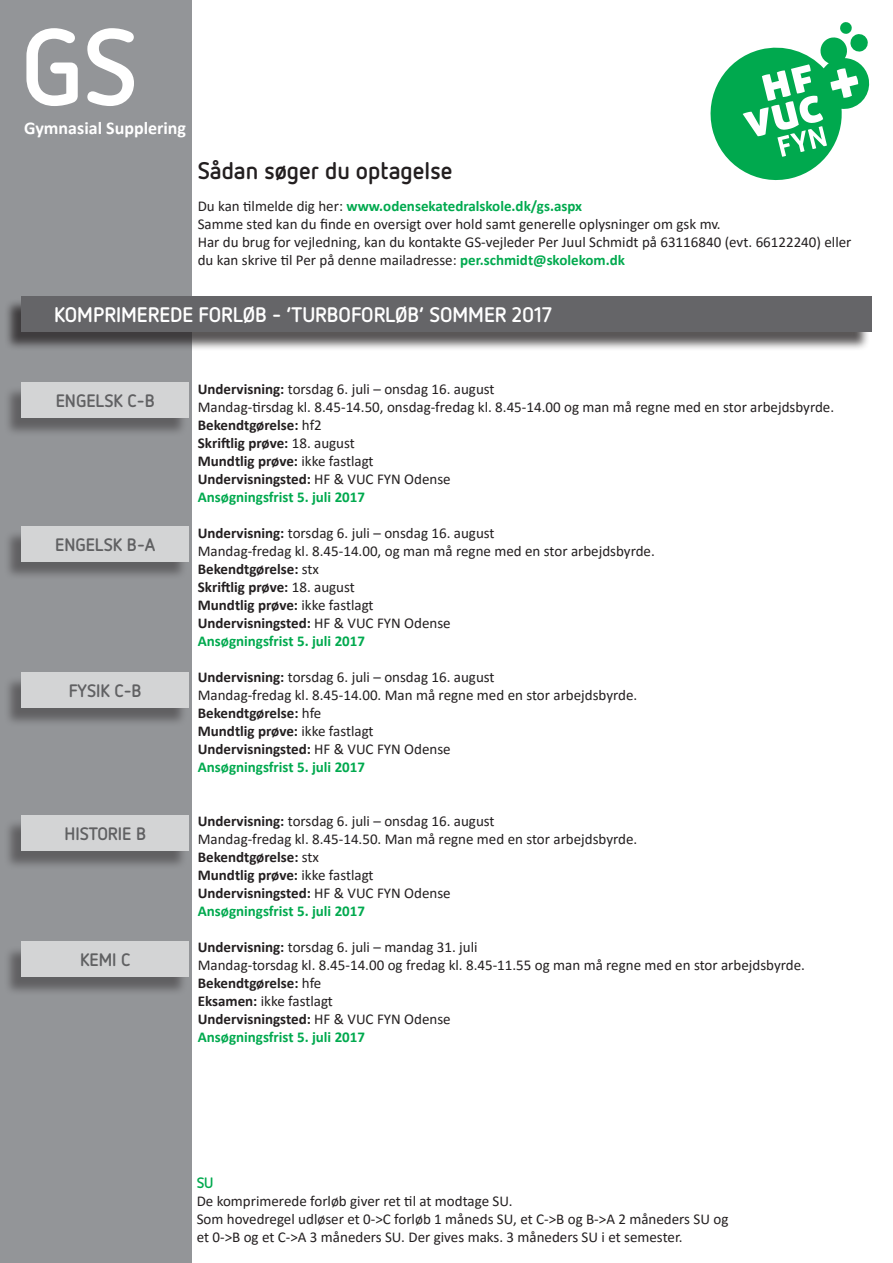
<style>
.page{position:relative;width:893px;height:1263px;background:#fff}
.page>*{position:absolute;margin:0;border:0;box-sizing:border-box;transform-origin:0 0}
.t1{font:700 108px "Netto OT";color:#fff}
.t2{font:700 24px "Netto OT";color:#231f20}
.t3{font:700 21px "Netto OT";color:#fff}
.t4{font:700 18px "Netto OT";color:#3e3e3f}
.t5{font:700 18px "Calibri";color:#fff}
.t6{font:15px/18px "Calibri";color:#231f20}
.t7{font:700 15px "Netto OT";color:#00a94e}
.s1{font-weight:700;color:#00a94e}
.s2{font-weight:700}
</style>
<div class="page">
<div style="left:0;top:0;width:191px;height:1263px;background:#939598"></div>
<div style="left:4px;top:298px;width:866px;height:53px;background:#231f20;opacity:.75"></div>
<div style="left:21px;top:296px;width:851px;height:35px;background:#656568"></div>
<svg style="left:710px;top:22px;width:160px;height:159px"></svg>
<div style="left:3px;top:386px;width:185px;height:51px;background:#231f20;opacity:.75"></div>
<div style="left:21px;top:383px;width:168px;height:35px;background:#d3d4d5"></div>
<div style="left:3px;top:529px;width:185px;height:52px;background:#231f20;opacity:.75"></div>
<div style="left:21px;top:526px;width:168px;height:35px;background:#d3d4d5"></div>
<div style="left:3px;top:818px;width:185px;height:52px;background:#231f20;opacity:.75"></div>
<div style="left:21px;top:815px;width:168px;height:35px;background:#d3d4d5"></div>
<div style="left:3px;top:945px;width:185px;height:52px;background:#231f20;opacity:.75"></div>
<div style="left:21px;top:942px;width:168px;height:35px;background:#d3d4d5"></div>
<div style="left:3px;top:675px;width:185px;height:52px;background:#231f20;opacity:.75"></div>
<div style="left:21px;top:672px;width:168px;height:35px;background:#d3d4d5"></div>
<h1 class="t1" style="left:21px;top:-1px;width:118px">GS</h1>
<p class="t5" style="left:24px;top:115px;width:163px">Gymnasial Supplering</p>
<h2 class="t2" style="left:198px;top:155px;width:256px">Sådan søger du optagelse</h2>
<p class="t6" style="left:198px;top:197px;width:655px">Du kan tilmelde dig her: <span class="s1">www.odensekatedralskole.dk/gs.aspx<br></span>Samme sted kan du finde en oversigt over hold samt generelle oplysninger om gsk mv.<br>Har du brug for vejledning, kan du kontakte GS-vejleder Per Juul Schmidt på 63116840 (evt. 66122240) eller du kan skrive til Per på denne mailadresse: <span class="s1">per.schmidt@skolekom.dk</span></p>
<h3 class="t3" style="left:54px;top:301px;width:499px">KOMPRIMEREDE FORLØB - ’TURBOFORLØB’ SOMMER 2017</h3>
<p class="t4" style="left:56px;top:390px;width:101px">ENGELSK C-B</p>
<p class="t4" style="left:55px;top:533px;width:102px">ENGELSK B-A</p>
<p class="t4" style="left:69px;top:679px;width:74px">FYSIK C-B</p>
<p class="t4" style="left:64px;top:822px;width:83px">HISTORIE B</p>
<p class="t4" style="left:80px;top:949px;width:52px">KEMI C</p>
<p class="t6" style="left:198px;top:380px;width:638px"><span class="s2">Undervisning:</span> torsdag 6. juli – onsdag 16. august<br>Mandag-tirsdag kl. 8.45-14.50, onsdag-fredag kl. 8.45-14.00 og man må regne med en stor arbejdsbyrde.<br><span class="s2">Bekendtgørelse:</span> hf2<br><span class="s2">Skriftlig prøve:</span> 18. august<br><span class="s2">Mundtlig prøve:</span> ikke fastlagt<br><span class="s2">Undervisningsted:</span> HF &amp; VUC FYN Odense<br><span class="s1">Ansøgningsfrist 5. juli 2017</span></p>
<p class="t6" style="left:198px;top:524px;width:459px"><span class="s2">Undervisning:</span> torsdag 6. juli – onsdag 16. august<br>Mandag-fredag kl. 8.45-14.00, og man må regne med en stor arbejdsbyrde.<br><span class="s2">Bekendtgørelse:</span> stx<br><span class="s2">Skriftlig prøve:</span> 18. august<br><span class="s2">Mundtlig prøve:</span> ikke fastlagt<br><span class="s2">Undervisningsted:</span> HF &amp; VUC FYN Odense<br><span class="s1">Ansøgningsfrist 5. juli 2017</span></p>
<p class="t6" style="left:198px;top:668px;width:441px"><span class="s2">Undervisning:</span> torsdag 6. juli – onsdag 16. august<br>Mandag-fredag kl. 8.45-14.00. Man må regne med en stor arbejdsbyrde.<br><span class="s2">Bekendtgørelse:</span> hfe<br><span class="s2">Mundtlig prøve:</span> ikke fastlagt<br><span class="s2">Undervisningsted:</span> HF &amp; VUC FYN Odense<br><span class="s1">Ansøgningsfrist 5. juli 2017</span></p>
<p class="t6" style="left:198px;top:812px;width:441px"><span class="s2">Undervisning:</span> torsdag 6. juli – onsdag 16. august<br>Mandag-fredag kl. 8.45-14.50. Man må regne med en stor arbejdsbyrde.<br><span class="s2">Bekendtgørelse:</span> stx<br><span class="s2">Mundtlig prøve:</span> ikke fastlagt<br><span class="s2">Undervisningsted:</span> HF &amp; VUC FYN Odense<br><span class="s1">Ansøgningsfrist 5. juli 2017</span></p>
<p class="t6" style="left:198px;top:938px;width:609px"><span class="s2">Undervisning:</span> torsdag 6. juli – mandag 31. juli<br>Mandag-torsdag kl. 8.45-14.00 og fredag kl. 8.45-11.55 og man må regne med en stor arbejdsbyrde.<br><span class="s2">Bekendtgørelse:</span> hfe<br><span class="s2">Eksamen:</span> ikke fastlagt<br><span class="s2">Undervisningsted:</span> HF &amp; VUC FYN Odense<br><span class="s1">Ansøgningsfrist 5. juli 2017</span></p>
<p class="t7" style="left:197px;top:1173px;width:18px">SU</p>
<p class="t6" style="left:197px;top:1192px;width:533px">De komprimerede forløb giver ret til at modtage SU.<br>Som hovedregel udløser et 0-&gt;C forløb 1 måneds SU, et C-&gt;B og B-&gt;A 2 måneders SU og et 0-&gt;B og et C-&gt;A 3 måneders SU. Der gives maks. 3 måneders SU i et semester.</p>
</div>
